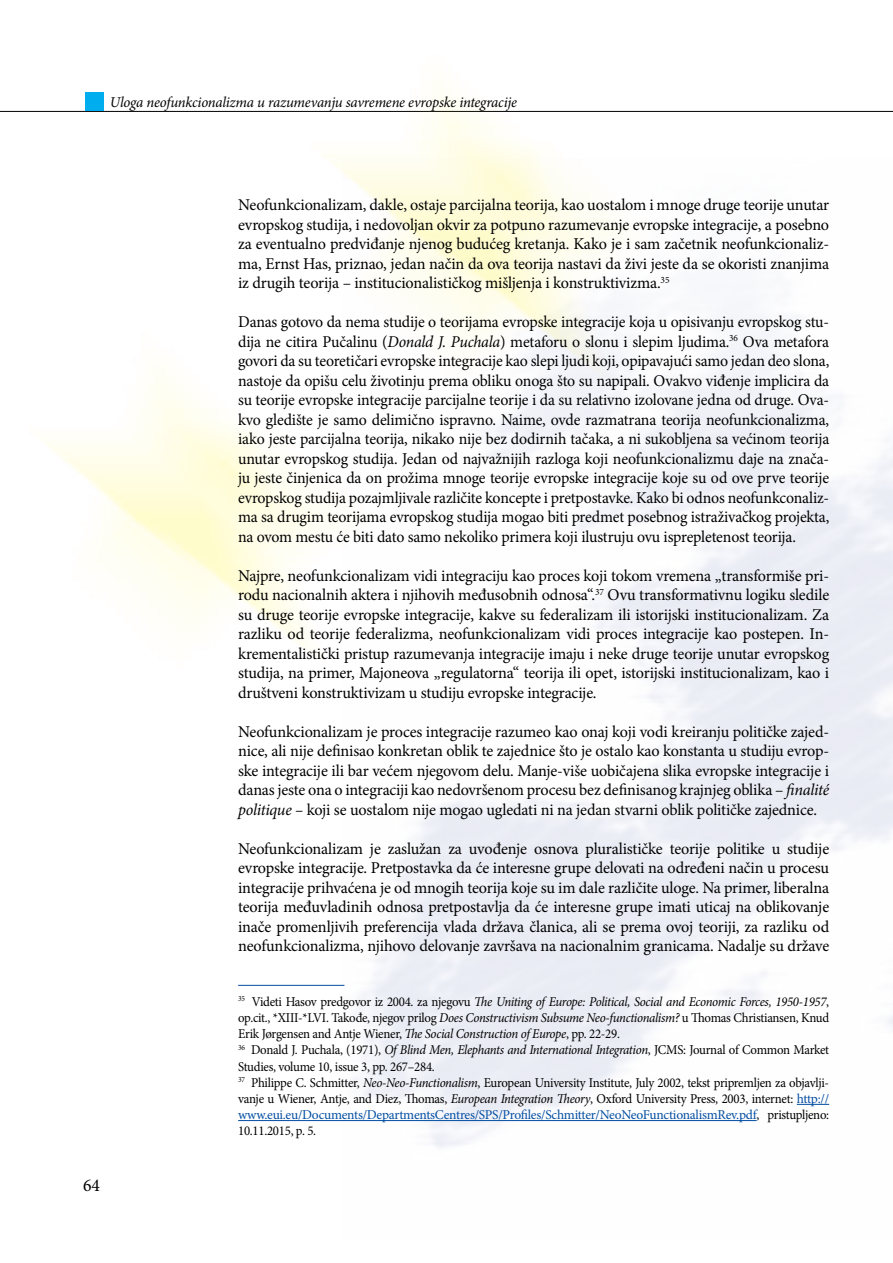
<style>
.page{position:relative;width:893px;height:1263px;background:#fff}
.page>*{position:absolute;margin:0;border:0;box-sizing:border-box;transform-origin:0 0}
.t1{font:18px "Minion Pro";color:#000}
.t2{font:16.5px/19.5px "Minion Pro";letter-spacing:-.01em;color:#000;text-align:justify}
.t3{font:16.5px/19.5px "Minion Pro";letter-spacing:-.01em;color:#000;text-align:justify;scale:.96 1}
.t4{font:italic 15px "Minion Pro";letter-spacing:-.015em;color:#000}
.t5{font:13.5px/16.2px "Minion Pro";letter-spacing:-.02em;color:#000;scale:.95 1}
.s1{font-style:italic}
.s2{color:#034ea2}
</style>
<div class="page">
<hr style="left:0;top:111px;width:893px;height:1px;background:#000">
<img style="left:0;top:63px;width:709px;height:668px">
<div style="left:85px;top:93px;width:19px;height:18px;background:#00aeef"></div>
<hr style="left:238px;top:985px;width:106px;height:1px;background:#034ea2">
<hr style="left:797px;top:1104px;width:32px;height:1px;background:#034ea2">
<hr style="left:238px;top:1120px;width:518px;height:1px;background:#034ea2">
<p class="t4" style="left:110px;top:92px;width:409px">Uloga neofunkcionalizma u razumevanju savremene evropske integracije</p>
<p class="t1" style="left:83px;top:1173px;width:18px">64</p>
<p class="t2" style="left:238px;top:195px;width:593px">Neofunkcionalizam, dakle, ostaje parcijalna teorija, kao uostalom i mnoge druge teorije unutar evropskog studija, i nedovoljan okvir za potpuno razumevanje evropske integracije, a posebno za eventualno predviđanje njenog budućeg kretanja. Kako je i sam začetnik neofunkcionaliz&shy;ma, Ernst Has, priznao, jedan način da ova teorija nastavi da živi jeste da se okoristi znanjima iz drugih teorija – institucionalističkog mišljenja i konstruktivizma.<sup>35</sup></p>
<p class="t3" style="left:238px;top:312px;width:617px">Danas gotovo da nema studije o teorijama evropske integracije koja u opisivanju evropskog stu&shy;dija ne citira Pučalinu (<span class="s1">Donald J. Puchala</span>) metaforu o slonu i slepim ljudima.<sup>36</sup> Ova metafora govori da su teoretičari evropske integracije kao slepi ljudi koji, opipavajući samo jedan deo slona, nastoje da opišu celu životinju prema obliku onoga što su napipali. Ovakvo viđenje implicira da su teorije evropske integracije parcijalne teorije i da su relativno izolovane jedna od druge. Ova&shy;kvo gledište je samo delimično ispravno. Naime, ovde razmatrana teorija neofunkcionalizma, iako jeste parcijalna teorija, nikako nije bez dodirnih tačaka, a ni sukobljena sa većinom teorija unutar evropskog studija. Jedan od najvažnijih razloga koji neofunkcionalizmu daje na znača&shy;ju jeste činjenica da on prožima mnoge teorije evropske integracije koje su od ove prve teorije evropskog studija pozajmljivale različite koncepte i pretpostavke. Kako bi odnos neofunkconaliz&shy;ma sa drugim teorijama evropskog studija mogao biti predmet posebnog istraživačkog projekta, na ovom mestu će biti dato samo nekoliko primera koji ilustruju ovu isprepletenost teorija.</p>
<p class="t2" style="left:238px;top:566px;width:593px">Najpre, neofunkcionalizam vidi integraciju kao proces koji tokom vremena „transformiše pri&shy;rodu nacionalnih aktera i njihovih međusobnih odnosa“.<sup>37</sup> Ovu transformativnu logiku sledile su druge teorije evropske integracije, kakve su federalizam ili istorijski institucionalizam. Za razliku od teorije federalizma, neofunkcionalizam vidi proces integracije kao postepen. In&shy;krementalistički pristup razumevanja integracije imaju i neke druge teorije unutar evropskog studija, na primer, Majoneova „regulatorna“ teorija ili opet, istorijski institucionalizam, kao i društveni konstruktivizam u studiju evropske integracije.</p>
<p class="t2" style="left:238px;top:722px;width:593px">Neofunkcionalizam je proces integracije razumeo kao onaj koji vodi kreiranju političke zajed&shy;nice, ali nije definisao konkretan oblik te zajednice što je ostalo kao konstanta u studiju evrop&shy;ske integracije ili bar većem njegovom delu. Manje-više uobičajena slika evropske integracije i danas jeste ona o integraciji kao nedovršenom procesu bez definisanog krajnjeg oblika – <span class="s1">finalité politique –</span> koji se uostalom nije mogao ugledati ni na jedan stvarni oblik političke zajednice.</p>
<p class="t2" style="left:238px;top:839px;width:593px">Neofunkcionalizam je zaslužan za uvođenje osnova pluralističke teorije politike u studije evropske integracije. Pretpostavka da će interesne grupe delovati na određeni način u procesu integracije prihvaćena je od mnogih teorija koje su im dale različite uloge. Na primer, liberalna teorija međuvladinih odnosa pretpostavlja da će interesne grupe imati uticaj na oblikovanje inače promenljivih preferencija vlada država članica, ali se prema ovoj teoriji, za razliku od neofunkcionalizma, njihovo delovanje završava na nacionalnim granicama. Nadalje su države</p>
<p class="t5" style="left:238px;top:993px;width:624px"><sup>35</sup> Videti Hasov predgovor iz 2004. za njegovu <span class="s1">The Uniting of Europe: Political, Social and Economic Forces, 1950-1957</span>, op.cit., *XIII-*LVI. Takođe, njegov prilog <span class="s1">Does Constructivism Subsume Neo-functionalism?</span> u Thomas Christiansen, Knud Erik Jørgensen and Antje Wiener, <span class="s1">The Social Construction of Europe</span>, pp. 22-29.<br><sup>36</sup> Donald J. Puchala, (1971), <span class="s1">Of Blind Men, Elephants and International Integration</span>, JCMS: Journal of Common Market Studies, volume 10, issue 3, pp. 267–284.<br><sup>37</sup> Philippe C. Schmitter, <span class="s1">Neo-Neo-Functionalism</span>, European University Institute, July 2002, tekst pripremljen za objavlji&shy;vanje u Wiener, Antje, and Diez, Thomas, <span class="s1">European Integration Theory</span>, Oxford University Press, 2003, internet: <span class="s2">http:// www.eui.eu/Documents/DepartmentsCentres/SPS/Profiles/Schmitter/NeoNeoFunctionalismRev.pdf</span>, pristupljeno:<br>10.11.2015, p. 5.</p>
</div>
